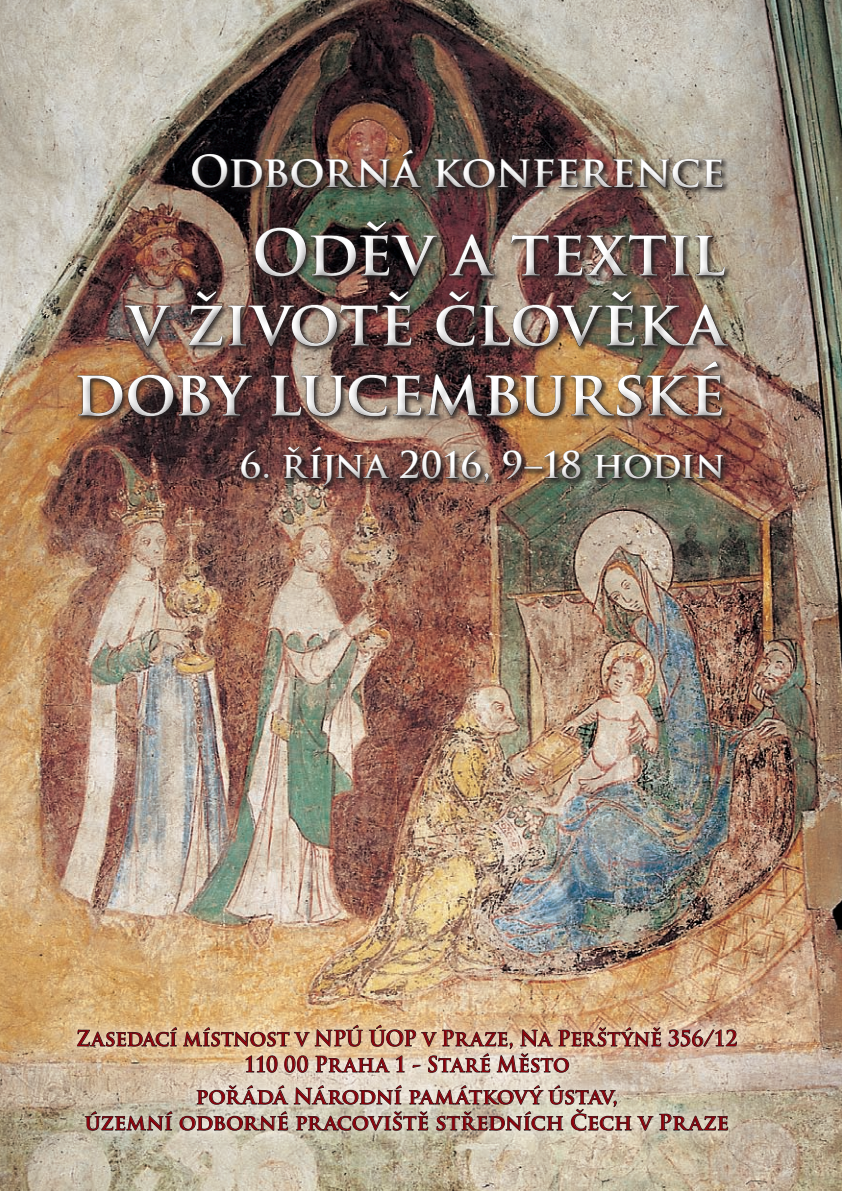
<style>
.page{position:relative;width:842px;height:1191px;background:#fff}
.page>*{position:absolute;margin:0;border:0;box-sizing:border-box;transform-origin:0 0}
.t1{font:700 62px/70px "Trajan Pro";letter-spacing:-.01em;color:#fff;text-align:right}
.t2{font:700 43px "Trajan Pro";letter-spacing:-.01em;color:#fff}
.t3{font:700 36px "Trajan Pro";letter-spacing:-.03em;color:#fff}
.t4{font:700 21px/26px "Trajan Pro";letter-spacing:.005em;color:#8b010b;text-align:center}
.t5{font:700 21px/26px "Trajan Pro";letter-spacing:.005em;color:#8b010b;text-align:center;scale:.95 1}
</style>
<div class="page">
<img style="left:0;top:0;width:842px;height:1191px">
<div style="left:57px;top:1005px;width:693px;height:140px;background:#fff;opacity:.81"></div>
<img style="left:77px;top:983px;width:660px;height:173px">
<div style="left:69px;top:142px;width:673px;height:359px;background:#231f20;opacity:.55"></div>
<h2 class="t2" style="left:190px;top:145px;width:537px">Odborná konference</h2>
<h1 class="t1" style="left:74px;top:218px;width:653px">Oděv a textil<br>v životě člověka doby lucemburské</h1>
<h3 class="t3" style="left:240px;top:443px;width:487px">6. října 2016, 9–18 hodin</h3>
<p class="t5" style="left:76px;top:1025px;width:697px">Zasedací místnost v NPÚ ÚOP v Praze, Na Perštýně 356/12<br>110 00 Praha 1 - Staré Město</p>
<p class="t4" style="left:85px;top:1083px;width:645px">pořádá Národní památkový ústav,<br>územní odborné pracoviště středních Čech v Praze</p>
</div>
